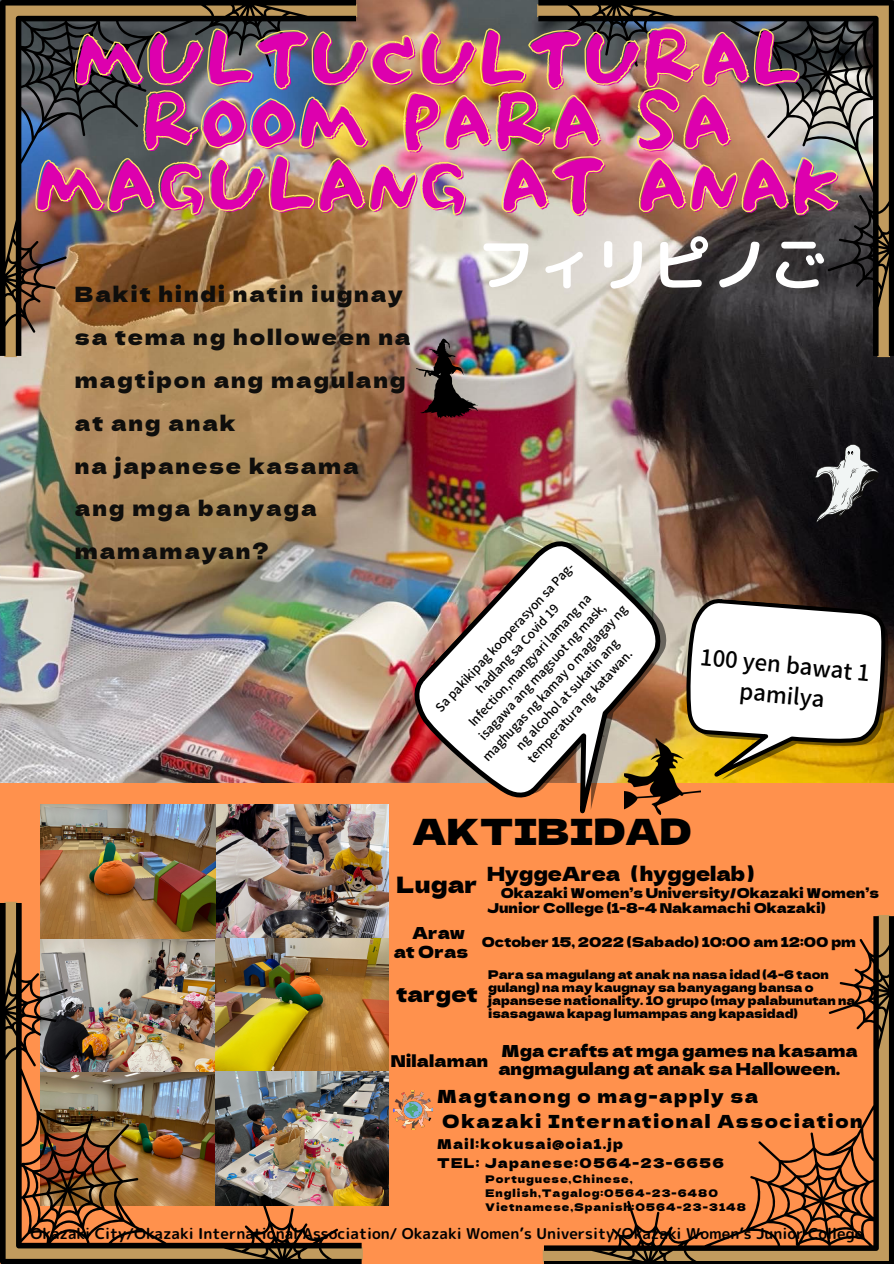
<style>
.page{position:relative;width:894px;height:1264px;background:#fff}
.page>*{position:absolute;margin:0;border:0;box-sizing:border-box;transform-origin:0 0}
.t1{font:63px/63px "Generic 1";color:#dd00ae;text-align:center}
.t2{font:58.5px "Generic 3";color:#fff}
.t3{font:36px "Generic 0";color:#000}
.t4{font:22.5px "Generic 0";letter-spacing:.01em;color:#000}
.t5{font:22.2px/30.3px "Generic 2";color:#000;text-align:center}
.t6{font:21px/42.8px "Generic 0";letter-spacing:.09em;color:#0f0e0c}
.t7{font:21px "Generic 0";letter-spacing:.01em;color:#000}
.t8{font:19.5px "Generic 0";color:#000}
.t9{font:18px/24.8px "Generic 0";letter-spacing:.09em;color:#000}
.t10{font:16.5px/19.2px "Generic 0";color:#000;text-align:right}
.t11{font:16.2px "Generic 0";letter-spacing:.01em;color:#000}
.t12{font:15px "Generic 3";color:#000}
.t13{font:13.5px/14.7px "Generic 0";color:#000}
.t14{font:13.5px/18.5px "Generic 0";letter-spacing:.085em;color:#000}
.t15{font:12.15px/17px "Generic 2";color:#000;text-align:center}
.t16{font:12px/13px "Generic 0";color:#000}
.t17{font:10.5px/14px "Generic 0";letter-spacing:.09em;color:#000}
</style>
<div class="page">
<div style="left:0;top:0;width:893px;height:1263px;background:#ff914d"></div>
<img style="left:0;top:226px;width:893px;height:556px">
<img style="left:41px;top:804px;width:348px;height:401px">
<img style="left:393px;top:1090px;width:39px;height:39px">
<img style="left:416px;top:338px;width:62px;height:80px">
<svg style="left:814px;top:443px;width:65px;height:80px;background:#575759"></svg>
<img style="left:0;top:0;width:356px;height:356px">
<svg style="left:544px;top:916px;width:349px;height:347px"></svg>
<svg style="left:538px;top:0;width:355px;height:356px;background:#6d675f"></svg>
<img style="left:0;top:903px;width:361px;height:360px">
<svg style="left:720px;top:597px;width:173px;height:186px;background:#d4c8a3"></svg>
<img style="left:396px;top:526px;width:324px;height:289px">
<img style="left:74px;top:0;width:725px;height:100px">
<img style="left:142px;top:59px;width:590px;height:74px">
<img style="left:35px;top:133px;width:812px;height:93px">
<h1 class="t1" style="left:35px;top:27px;width:807px">MULTUCULTURAL<br>ROOM PARA SA<br>MAGULANG AT ANAK</h1>
<h3 class="t6" style="left:75px;top:275px;width:337px">Bakit hindi natin iugnay sa tema ng holloween na magtipon ang magulang at ang anak<br>na japanese kasama ang mga banyaga mamamayan?</h3>
<h2 class="t2" style="left:476px;top:236px;width:353px">フィリピノご</h2>
<p class="t15" style="left:429px;top:707px;width:208px;rotate:-47deg">Sa pakikipag kooperasyon sa Pag&shy;hadlang sa Covid 19<br>Infection,mangyari lamang na isagawa ang magsuot ng mask, maghugas ng kamay o maglagay ng ng alcohol at sukatin ang temperatura ng katawan.</p>
<h3 class="t5" style="left:701px;top:643px;width:172px;rotate:6deg">100 yen bawat 1 pamilya</h3>
<h3 class="t3" style="left:413px;top:815px;width:280px">AKTIBIDAD</h3>
<h3 class="t8" style="left:487px;top:865px;width:279px">HyggeArea（hyggelab）</h3>
<p class="t13" style="left:487px;top:887px;width:393px">　Okazaki Women’s University/Okazaki Women’s<br>Junior College (1-8-4 Nakamachi Okazaki)</p>
<p class="t13" style="left:481px;top:936px;width:376px">October 15, 2022 (Sabado) 10:00 am 12:00 pm</p>
<p class="t16" style="left:488px;top:969px;width:368px">Para sa magulang at anak na nasa idad (4-6 taon gulang) na may kaugnay sa banyagang bansa o japansese nationality. 10 grupo (may palabunutan na isasagawa kapag lumampas ang kapasidad)</p>
<h3 class="t4" style="left:396px;top:873px;width:83px">Lugar</h3>
<h3 class="t10" style="left:393px;top:924px;width:76px">Araw at Oras</h3>
<h3 class="t7" style="left:396px;top:984px;width:83px">target</h3>
<h3 class="t11" style="left:390px;top:1053px;width:99px">Nilalaman</h3>
<h3 class="t10" style="left:498px;top:1043px;width:361px;line-height:18px;text-align:left">Mga crafts at mga games na kasama angmagulang at anak sa Halloween.</h3>
<h3 class="t9" style="left:437px;top:1085px;width:427px">Magtanong o mag-apply sa<br>Okazaki International Association</h3>
<p class="t14" style="left:437px;top:1136px;width:288px">Mail:kokusai@oia1.jp<br>TEL: Japanese:0564-23-6656</p>
<p class="t17" style="left:485px;top:1172px;width:262px">Portuguese,Chinese,<br>English,Tagalog:0564-23-6480<br>Vietnamese,Spanish:0564-23-3148</p>
<p class="t12" style="left:31px;top:1226px;width:834px">Okazaki City/Okazaki International Association/ Okazaki Women’s University/Okazaki Women’s Junior College</p>
</div>
